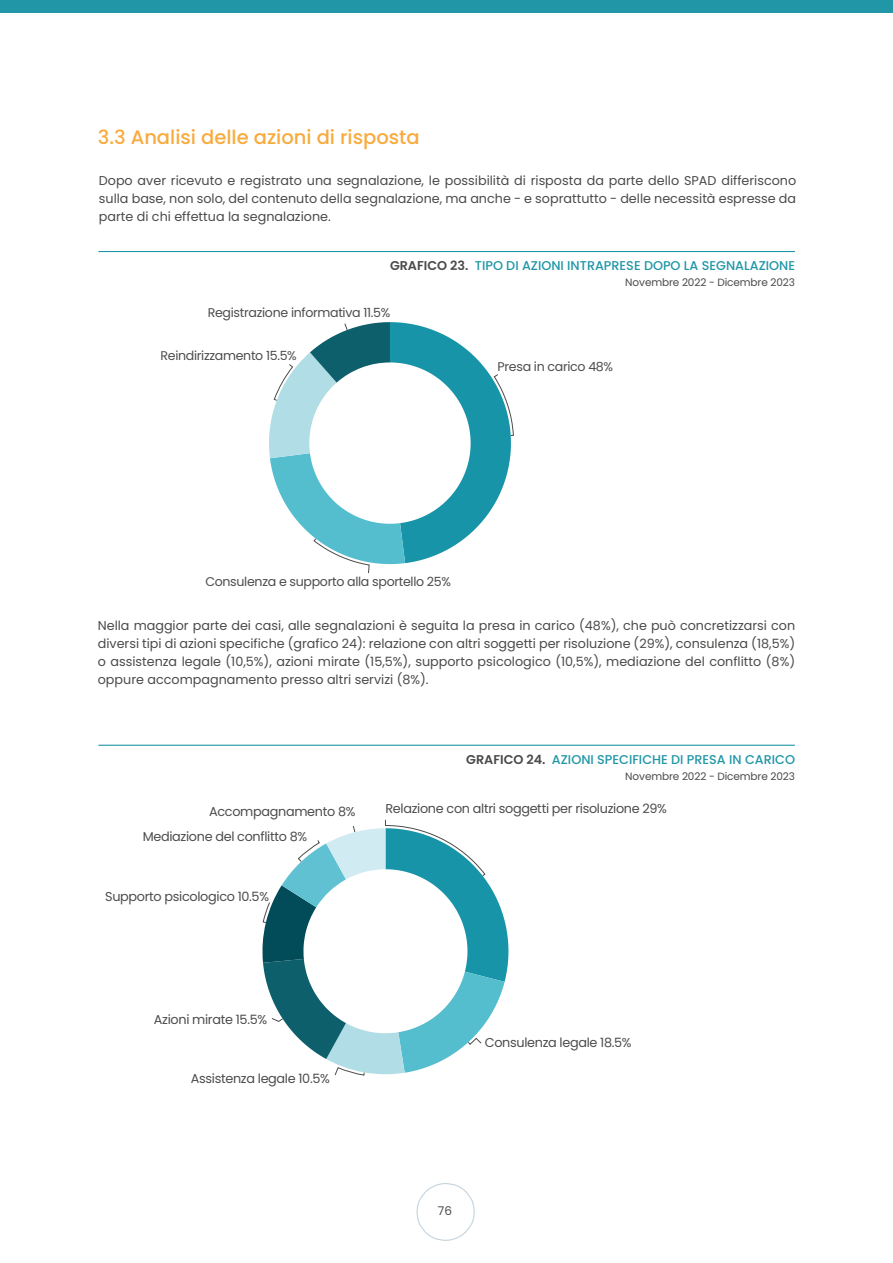
<style>
.page{position:relative;width:893px;height:1263px;background:#fff}
.page>*{position:absolute;margin:0;border:0;box-sizing:border-box;transform-origin:0 0}
.t1{font:500 19.5px "Poppins";color:#f8ab3e}
.t2{font:12.75px/18px "Poppins";color:#4a4a49;text-align:justify}
.t3{font:12.75px "Poppins";letter-spacing:-.025em;color:#4d4c4c}
.t4{font:500 12.75px "Poppins";color:#2196a7}
.t5{font:12.6px "Poppins";letter-spacing:-.025em;color:#4d4c4c}
.t6{font:12px "Poppins";color:#4a4a49}
.t7{font:10.5px "Poppins";letter-spacing:-.01em;color:#4a4a49}
.s1{font-weight:600;color:#4a4a49}
</style>
<div class="page">
<svg style="left:416px;top:1183px;width:59px;height:58px"></svg>
<svg style="left:269px;top:322px;width:245px;height:252px"></svg>
<svg style="left:262px;top:819px;width:246px;height:257px"></svg>
<hr style="left:99px;top:251px;width:696px;height:1px;background:#2196a7">
<hr style="left:99px;top:745px;width:696px;height:1px;background:#2196a7">
<div style="left:0;top:0;width:893px;height:13px;background:#2196a7"></div>
<h1 class="t1" style="left:98px;top:126px;width:323px">3.3 Analisi delle azioni di risposta</h1>
<p class="t2" style="left:99px;top:171px;width:699px">Dopo aver ricevuto e registrato una segnalazione, le possibilità di risposta da parte dello SPAD differiscono sulla base, non solo, del contenuto della segnalazione, ma anche - e soprattutto - delle necessità espresse da parte di chi effettua la segnalazione.</p>
<p class="t4" style="left:390px;top:258px;width:406px"><span class="s1">GRAFICO 23.</span> TIPO DI AZIONI INTRAPRESE DOPO LA SEGNALAZIONE</p>
<p class="t7" style="left:625px;top:277px;width:171px">Novembre 2022 - Dicembre 2023</p>
<p class="t5" style="left:208px;top:306px;width:184px">Registrazione informativa 11.5%</p>
<p class="t5" style="left:160px;top:349px;width:138px">Reindirizzamento 15.5%</p>
<p class="t5" style="left:498px;top:359px;width:117px">Presa in carico 48%</p>
<p class="t5" style="left:205px;top:574px;width:247px">Consulenza e supporto alla sportello 25%</p>
<p class="t2" style="left:98px;top:616px;width:699px">Nella maggior parte dei casi, alle segnalazioni è seguita la presa in carico (48%), che può concretizzarsi con diversi tipi di azioni specifiche (grafico 24): relazione con altri soggetti per risoluzione (29%), consulenza (18,5%) o assistenza legale (10,5%), azioni mirate (15,5%), supporto psicologico (10,5%), mediazione del conflitto (8%) oppure accompagnamento presso altri servizi (8%).</p>
<p class="t3" style="left:209px;top:804px;width:148px">Accompagnamento 8%</p>
<p class="t3" style="left:143px;top:829px;width:166px">Mediazione del conflitto 8%</p>
<p class="t3" style="left:105px;top:889px;width:165px">Supporto psicologico 10.5%</p>
<p class="t4" style="left:466px;top:752px;width:330px"><span class="s1">GRAFICO 24.</span> AZIONI SPECIFICHE DI PRESA IN CARICO</p>
<p class="t7" style="left:625px;top:770px;width:171px">Novembre 2022 - Dicembre 2023</p>
<p class="t3" style="left:385px;top:801px;width:283px">Relazione con altri soggetti per risoluzione 29%</p>
<p class="t3" style="left:154px;top:1012px;width:115px">Azioni mirate 15.5%</p>
<p class="t3" style="left:191px;top:1071px;width:141px">Assistenza legale 10.5%</p>
<p class="t3" style="left:485px;top:1035px;width:148px">Consulenza legale 18.5%</p>
<p class="t6" style="left:438px;top:1204px;width:16px">76</p>
</div>
